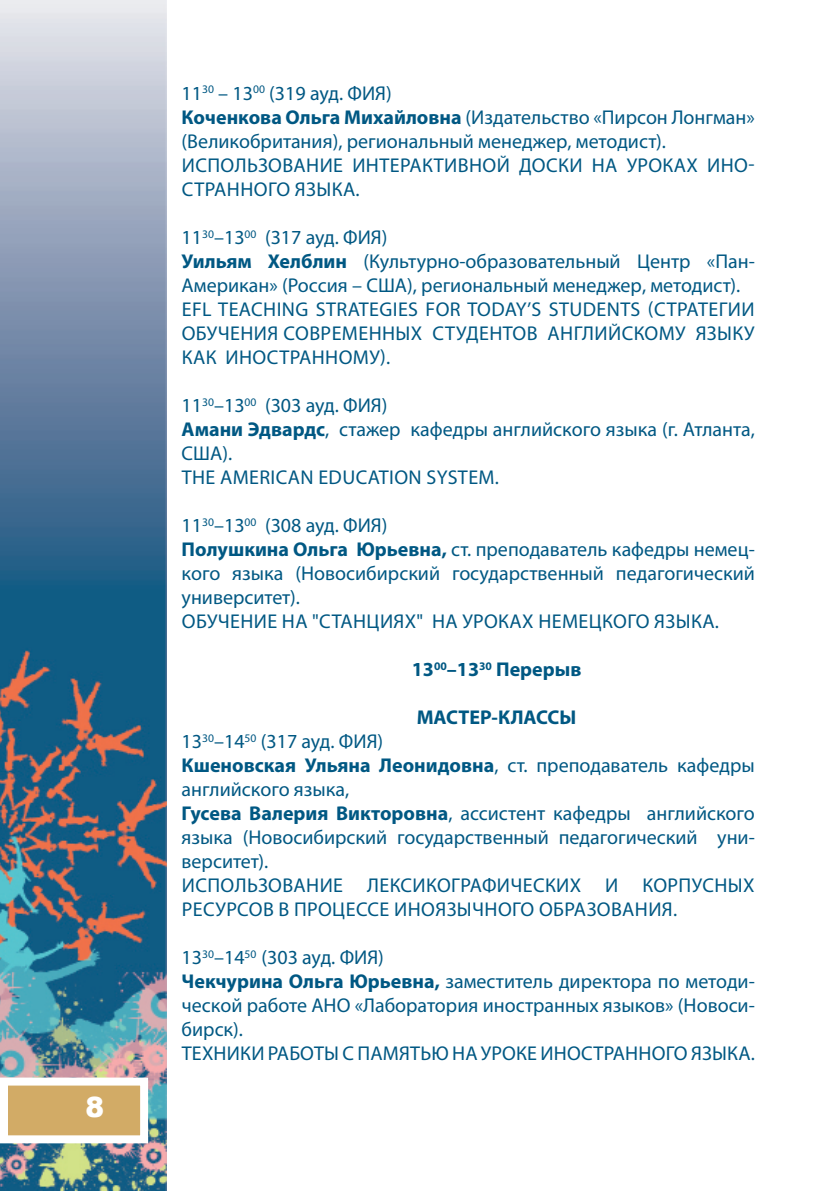
<style>
.page{position:relative;width:840px;height:1191px;background:#fff}
.page>*{position:absolute;margin:0;border:0;box-sizing:border-box;transform-origin:0 0}
.t1{font:900 28px "Arial";color:#fff}
.t2{font:20px/24px "Myriad Pro";color:#005883}
.t3{font:700 20px "Myriad Pro";color:#005883}
.s1{font-weight:700}
</style>
<div class="page">
<img style="left:0;top:0;width:167px;height:1191px">
<div style="left:0;top:1077px;width:148px;height:66px;background:#d2ab66;border:8px solid #fff"></div>
<h1 class="t1" style="left:85px;top:1086px;width:20px">8</h1>
<p class="t2" style="left:181px;top:81px;width:574px">11<sup>30</sup> – 13<sup>00</sup> (319 АУД. ФИЯ)<br><span class="s1">Коченкова Ольга Михайловна</span> (ИЗДАТЕЛЬСТВО «ПИРСОН ЛОНГМАН» (ВЕЛИКОБРИТАНИЯ), РЕГИОНАЛЬНЫЙ МЕНЕДЖЕР, МЕТОДИСТ).<br>ИСПО</p>
<p class="t2" style="left:234px;top:153px;width:85px">ЛЬЗОВАНИЕ</p>
<p class="t2" style="left:352px;top:153px;width:13px">ИНТЕР</p>
<p class="t2" style="left:409px;top:153px;width:38px">АКТИВНО</p>
<p class="t2" style="left:496px;top:153px;width:225px">Й ДОСКИ НА УРОКАХ ИНО</p>
<p class="t2" style="left:748px;top:153px;width:8px">-</p>
<p class="t2" style="left:182px;top:177px;width:59px">СТРАННОГО</p>
<p class="t2" style="left:294px;top:177px;width:66px">ЯЗЫКА.</p>
<p class="t2" style="left:181px;top:225px;width:574px">11<sup>30</sup>–13<sup>00</sup> (317 АУД. ФИЯ)<br><span class="s1">Уильям Хелблин</span> (КУЛЬТУРНО-ОБРАЗОВАТЕЛЬНЫЙ ЦЕНТР «ПАН-АМЕРИКАН» (РОССИЯ – США), РЕГИОНАЛЬНЫЙ МЕНЕДЖЕР, МЕТОДИСТ).<br>EFL TEACHING STRATEGI ES FOR TODAY’S STUDENTS (СТРАТЕГИИ ОБУЧЕНИЯ</p>
<p class="t2" style="left:283px;top:321px;width:14px">СОВРЕМЕНН</p>
<p class="t2" style="left:395px;top:321px;width:96px">ЫХ СТУДЕНТОВ</p>
<p class="t2" style="left:547px;top:321px;width:112px">АНГЛИЙСКОМУ</p>
<p class="t2" style="left:695px;top:321px;width:59px">ЯЗЫКУ</p>
<p class="t2" style="left:182px;top:345px;width:57px">КАК ИНОСТР</p>
<p class="t2" style="left:299px;top:345px;width:27px">АННОМУ</p>
<p class="t2" style="left:380px;top:345px;width:12px">).</p>
<p class="t2" style="left:181px;top:393px;width:574px">11<sup>30</sup>–13<sup>00</sup> (303 АУД. ФИЯ)<br><span class="s1">Амани Эдвардс</span>, СТАЖЕР КАФЕДРЫ АНГЛИЙСКОГО ЯЗЫКА (Г. АТЛАНТА,<br>США).<br>THE AMERICAN EDUCATION SYSTEM.</p>
<p class="t2" style="left:181px;top:513px;width:574px">11<sup>30</sup>–13<sup>00</sup> (308 АУД. ФИЯ)<br><span class="s1">Полушкина Ольга Юрьевна,</span> СТ. ПРЕПОДАВАТЕЛЬ КАФЕДРЫ НЕМЕЦ-КОГО ЯЗЫКА (НОВОСИБИРСКИЙ ГОСУДАРСТВЕННЫЙ ПЕДАГОГИЧЕСКИЙ УНИВЕРСИТЕТ).<br>ОБУЧЕНИЕ</p>
<p class="t2" style="left:282px;top:609px;width:270px">НА "СТАНЦИЯХ" НА УРОКАХ НЕМЕ</p>
<p class="t2" style="left:588px;top:609px;width:37px">ЦКОГО</p>
<p class="t2" style="left:653px;top:609px;width:66px">ЯЗЫКА.</p>
<p class="t3" style="left:411px;top:656px;width:171px">13<sup>00</sup>–13<sup>30</sup> Перерыв</p>
<p class="t3" style="left:416px;top:704px;width:161px">МАСТЕР-КЛАССЫ</p>
<p class="t2" style="left:181px;top:729px;width:574px">13<sup>30</sup>–14<sup>50</sup> (317 АУД. ФИЯ)<br><span class="s1">Кшеновская Ульяна Леонидовна</span>, СТ. ПРЕПОДАВАТЕЛЬ КАФЕДРЫ АНГЛИЙСКОГО ЯЗЫКА,<br><span class="s1">Гусева Валерия Викторовна</span>, АССИСТЕНТ КАФЕДРЫ АНГЛИЙСКОГО ЯЗЫКА (НОВОСИБИРСКИЙ ГОСУДАРСТВЕННЫЙ ПЕДАГОГИЧЕСКИЙ УНИ-ВЕРСИТЕТ).<br>ИСПО</p>
<p class="t2" style="left:234px;top:873px;width:85px">ЛЬЗОВАНИЕ</p>
<p class="t2" style="left:367px;top:873px;width:249px">ЛЕКСИ КОГРАФИ ЧЕСКИХ И</p>
<p class="t2" style="left:642px;top:873px;width:24px">КОРПУСН</p>
<p class="t2" style="left:727px;top:873px;width:28px">ЫХ</p>
<p class="t2" style="left:182px;top:897px;width:13px">РЕСУРСОВ</p>
<p class="t2" style="left:278px;top:897px;width:29px">В ПРО</p>
<p class="t2" style="left:332px;top:897px;width:25px">ЦЕССЕ</p>
<p class="t2" style="left:394px;top:897px;width:14px">ИНОЯ</p>
<p class="t2" style="left:446px;top:897px;width:51px">ЗЫЧНОГО</p>
<p class="t2" style="left:538px;top:897px;width:109px">ОБРАЗОВАНИЯ</p>
<p class="t2" style="left:672px;top:897px;width:6px">.</p>
<p class="t2" style="left:181px;top:945px;width:574px">13<sup>30</sup>–14<sup>50</sup> (303 АУД. ФИЯ)<br><span class="s1">Чекчурина Ольга Юрьевна,</span> ЗАМЕСТИТЕЛЬ ДИРЕКТОРА ПО МЕТОДИ-ЧЕСКОЙ РАБОТЕ АНО «ЛАБОРАТОРИЯ ИНОСТРАННЫХ ЯЗЫКОВ» (НОВОСИ-БИРСК).<br>ТЕХНИ КИ РАБОТЫ С ПАМЯТ</p>
<p class="t2" style="left:420px;top:1041px;width:133px">ЬЮ НА УРОКЕИНОСТР</p>
<p class="t2" style="left:612px;top:1041px;width:26px">АННОГО</p>
<p class="t2" style="left:690px;top:1041px;width:65px">ЯЗЫКА.</p>
</div>
